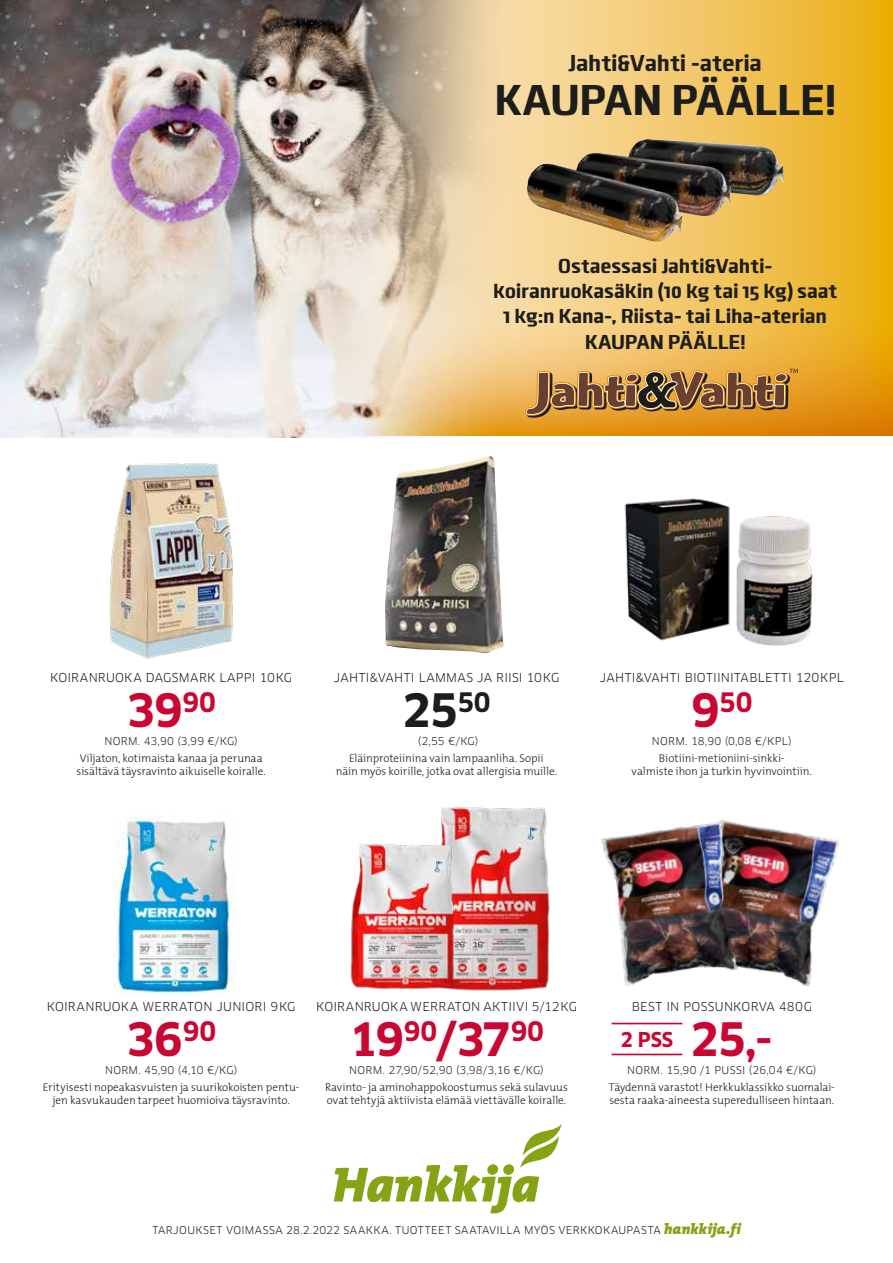
<style>
.page{position:relative;width:893px;height:1263px;background:#fff}
.page>*{position:absolute;margin:0;border:0;box-sizing:border-box;transform-origin:0 0}
.t1{font:700 45px "Clan Pro";letter-spacing:-.04em;color:#ca0733}
.t2{font:800 45px "Clio";color:#1d1d1b}
.t3{font:700 45px "Clan Pro";color:#1d1d1b}
.t4{font:700 26.25px "Clan OT";color:#ca0733}
.t5{font:800 24px "Clio";color:#1d1d1b}
.t6{font:800 21px/25.2px "Clio";letter-spacing:-.005em;color:#1d1d1b;text-align:center}
.t7{font:700 19.95px "Clan OT";color:#ca0733}
.t8{font:12px "Clan Pro";letter-spacing:.02em;color:#1d1d1b}
.t9{font:300 11.25px/13.5px "The Mix B W3";letter-spacing:-.005em;color:#1d1d1b;text-align:center}
.t10{font:10.5px "Clan Pro";letter-spacing:.025em;color:#1d1d1b}
.t11{font:10.5px "Clan OT";letter-spacing:.035em;color:#1d1d1b}
.s1{font-family:"Clan Pro";font-size:45px}
.s2{font-family:"Clan OT"}
.s3{font-family:"The Mix B W9";font-weight:900;font-style:italic;font-size:15px;color:#86a315}
</style>
<div class="page">
<svg style="left:334px;top:1124px;width:228px;height:89px"></svg>
<svg style="left:522px;top:0;width:371px;height:317px;background:#e7bb57"></svg>
<svg style="left:522px;top:317px;width:371px;height:119px;background:#ebad3e"></svg>
<img style="left:0;top:0;width:522px;height:437px">
<svg style="left:525px;top:369px;width:273px;height:49px;background:#ab7b3c"></svg>
<img style="left:527px;top:140px;width:156px;height:102px">
<hr style="left:612px;top:1023px;width:70px;height:1px;background:#ca0733">
<hr style="left:612px;top:1054px;width:70px;height:1px;background:#ca0733">
<img style="left:385px;top:456px;width:118px;height:197px">
<img style="left:109px;top:463px;width:125px;height:196px">
<img style="left:624px;top:498px;width:189px;height:148px">
<img style="left:441px;top:807px;width:109px;height:184px">
<img style="left:350px;top:841px;width:109px;height:150px">
<img style="left:113px;top:815px;width:121px;height:181px">
<img style="left:747px;top:825px;width:93px;height:162px">
<img style="left:601px;top:820px;width:146px;height:166px">
<h3 class="t5" style="left:568px;top:48px;width:195px">Jahti&amp;Vahti -ateria</h3>
<h1 class="t2" style="left:494px;top:72px;width:343px">KAUPAN PÄÄLLE!</h1>
<h3 class="t6" style="left:493px;top:253px;width:345px">Ostaessasi Jahti&amp;Vahti&shy;koiranruokasäkin (10 kg tai 15 kg) saat<br>1 kg:n Kana-, Riista- tai Liha-aterian<br>KAUPAN PÄÄLLE!</h3>
<p class="t8" style="left:50px;top:670px;width:243px">KOIRANRUOKA DAGSMARK LAPPI 10 KG</p>
<h1 class="t1" style="left:126px;top:684px;width:91px">39<sup>90</sup></h1>
<p class="t10" style="left:104px;top:735px;width:135px">NORM. 43,90 (3,99 €/KG)</p>
<p class="t9" style="left:77px;top:751px;width:191px;text-align:left">Viljaton, kotimaista kanaa ja perunaa sisältävä täysravinto aikuiselle koiralle.</p>
<p class="t8" style="left:334px;top:670px;width:227px">JAHTI&amp;VAHTI LAMMAS JA RIISI 10 KG</p>
<h1 class="t3" style="left:402px;top:684px;width:90px">25<sup>50</sup></h1>
<p class="t10" style="left:418px;top:735px;width:62px">(2,55 €/KG)</p>
<p class="t9" style="left:336px;top:751px;width:223px">Eläinproteiinina vain lampaanliha. Sopii<br>näin myös koirille, jotka ovat allergisia muille.</p>
<p class="t8" style="left:600px;top:670px;width:246px">JAHTI&amp;VAHTI BIOTIINITABLETTI 120 KPL</p>
<h2 class="t4" style="left:691px;top:687px;width:63px"><span class="s1">9</span>50</h2>
<p class="t10" style="left:652px;top:735px;width:141px">NORM. 18,90 (0,08 €/KPL)</p>
<p class="t9" style="left:632px;top:751px;width:182px">Biotiini-metioniini-sinkki-<br>valmiste ihon ja turkin hyvinvointiin.</p>
<p class="t8" style="left:47px;top:999px;width:250px">KOIRANRUOKA WERRATON JUNIORI 9 KG</p>
<h1 class="t1" style="left:126px;top:1013px;width:92px">36<sup>90</sup></h1>
<p class="t10" style="left:105px;top:1064px;width:134px">NORM. 45,90 (4,10 €/KG)</p>
<p class="t9" style="left:43px;top:1080px;width:258px">Erityisesti nopeakasvuisten ja suurikokoisten pentu&shy;jen kasvukauden tarpeet huomioiva täysravinto.</p>
<p class="t8" style="left:316px;top:999px;width:262px">KOIRANRUOKA WERRATON AKTIIVI 5/12 KG</p>
<h1 class="t1" style="left:349px;top:1013px;width:197px">19<sup>90</sup><span class="s2">/</span>37<sup>90</sup></h1>
<p class="t10" style="left:349px;top:1064px;width:196px">NORM. 27,90/52,90 (3,98/3,16 €/KG)</p>
<p class="t9" style="left:325px;top:1080px;width:245px;text-align:left">Ravinto- ja aminohappokoostumus sekä sulavuus ovat tehtyjä aktiivista elämää viettävälle koiralle.</p>
<p class="t8" style="left:632px;top:999px;width:182px">BEST IN POSSUNKORVA 480 G</p>
<h3 class="t7" style="left:620px;top:1028px;width:54px">2 PSS</h3>
<h1 class="t1" style="left:690px;top:1013px;width:84px">25,-</h1>
<p class="t10" style="left:627px;top:1064px;width:191px">NORM. 15,90 /1 PUSSI (26,04 €/KG)</p>
<p class="t9" style="left:609px;top:1080px;width:228px;text-align:left">Täydennä varastot! Herkkuklassikko suomalai&shy;sesta raaka-aineesta superedulliseen hintaan.</p>
<p class="t11" style="left:152px;top:1224px;width:590px">TARJOUKSET VOIMASSA 28.2.2022 SAAKKA. TUOTTEET SAATAVILLA MYÖS VERKKOKAUPASTA <span class="s3">hankkija.fi</span></p>
</div>
